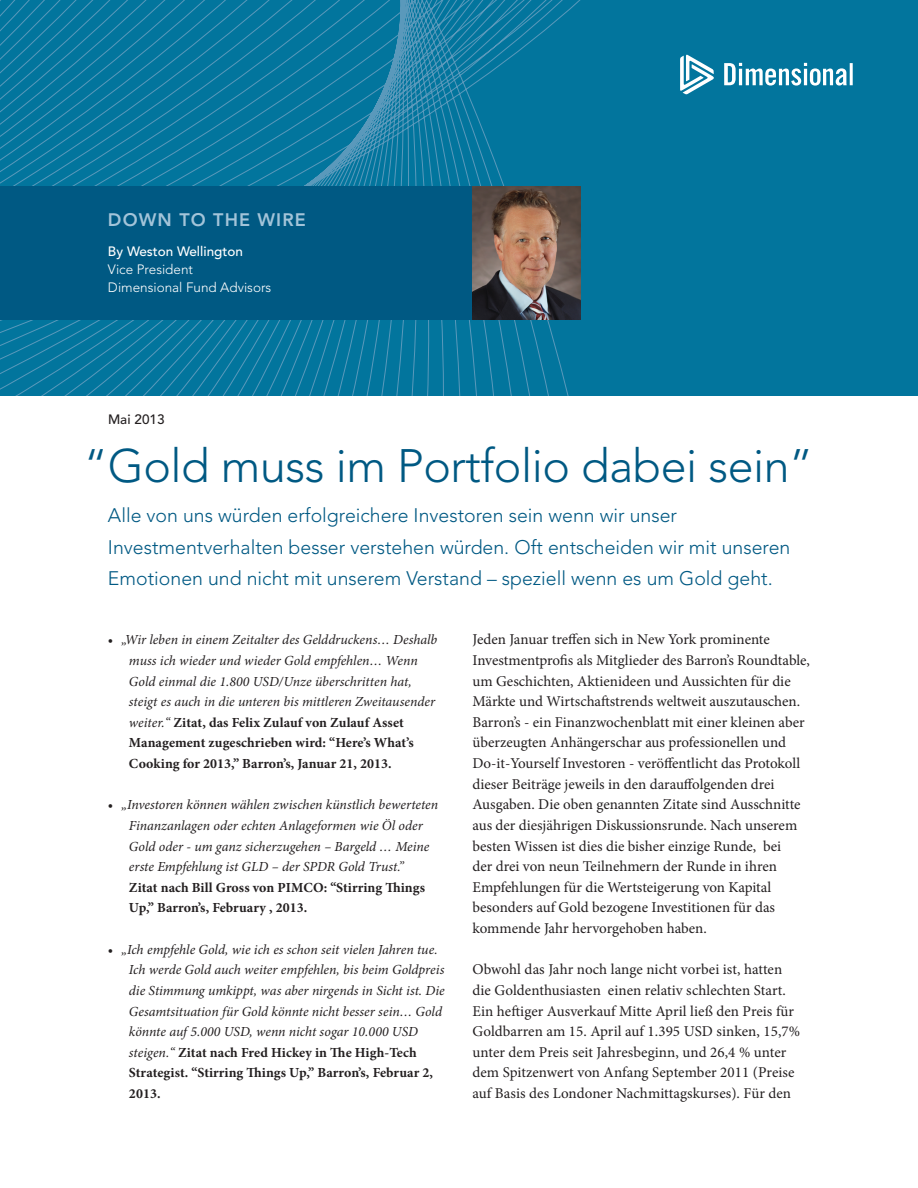
<style>
.page{position:relative;width:918px;height:1188px;background:#fff}
.page>*{position:absolute;margin:0;border:0;box-sizing:border-box;transform-origin:0 0}
.Author_Title{font:300 46.5px "Avenir LT Std";letter-spacing:-.01em;color:#005983}
.Author__blue_Deck{font:300 19.5px/31.5px "Avenir LT Std";color:#005983}
.t1{font:800 18px "Avenir LT Std";letter-spacing:.06em;color:#a3c4d9}
.Body_Copy{font:15px/20.7px "Minion Pro";color:#231f20}
.Body_Copy-2{font:italic 13.8px/20.7px "Minion Pro";color:#231f20}
.Name_in_Header_Parag{font:300 13.5px/18px "Avenir LT Std";color:#fff}
.Name_in_Header_Parag-2{font:500 13.5px "Avenir LT Std";color:#fff}
.Body_Copy-3{font:500 13.5px "Avenir LT Std";letter-spacing:.005em;color:#231f20}
.s1{font-style:normal}
.s2{font-weight:700;font-style:normal}
</style>
<div class="page">
<div style="left:0;top:0;width:918px;height:395px;background:#02759d"></div>
<svg style="left:0;top:0;width:742px;height:395px"></svg>
<div style="left:0;top:186px;width:576px;height:134px;background:#005983"></div>
<img style="left:472px;top:186px;width:108px;height:134px">
<svg style="left:680px;top:55px;width:34px;height:39px"></svg>
<svg style="left:724px;top:63px;width:129px;height:23px"></svg>
<p class="t1" style="left:108px;top:209px;width:199px">DOWN TO THE WIRE</p>
<p class="Name_in_Header_Parag-2" style="left:108px;top:244px;width:136px">By Weston Wellington</p>
<p class="Name_in_Header_Parag" style="left:108px;top:261px;width:165px">Vice President<br>Dimensional Fund Advisors</p>
<p class="Body_Copy-3" style="left:108px;top:411px;width:58px">Mai 2013</p>
<p class="Author_Title" style="left:84px;top:439px;width:731px">“Gold muss im Portfolio dabei sein”</p>
<p class="Author__blue_Deck" style="left:108px;top:500px;width:684px">Alle von uns würden erfolgreichere Investoren sein wenn wir unser<br>Investmentverhalten besser verstehen würden. Oft entscheiden wir mit unseren<br>Emotionen und nicht mit unserem Verstand – speziell wenn es um Gold geht.</p>
<p class="Body_Copy-2" style="left:129px;top:629px;width:310px;text-indent:-21px"><span class="s1">•</span> „Wir leben in einem Zeitalter des Gelddruckens… Deshalb muss ich wieder und wieder Gold empfehlen… Wenn Gold einmal die 1.800 USD/Unze überschritten hat, steigt es auch in die unteren bis mittleren Zweitausender weiter.“ <span class="s2">Zitat, das Felix Zulauf von Zulauf Asset Management zugeschrieben wird: “Here’s What’s Cooking for 2013,” Barron’s, Januar 21, 2013.</span></p>
<p class="Body_Copy-2" style="left:129px;top:794px;width:311px;text-indent:-21px"><span class="s1">•</span> „Investoren können wählen zwischen künstlich bewerteten Finanzanlagen oder echten Anlageformen wie Öl oder Gold oder - um ganz sicherzugehen – Bargeld … Meine erste Empfehlung ist GLD – der SPDR Gold Trust.”<br><span class="s2">Zitat nach Bill Gross von PIMCO: “Stirring Things Up,” Barron’s, February , 2013.</span></p>
<p class="Body_Copy-2" style="left:129px;top:939px;width:317px;text-indent:-21px"><span class="s1">•</span> „Ich empfehle Gold, wie ich es schon seit vielen Jahren tue.<br>Ich werde Gold auch weiter empfehlen, bis beim Goldpreis die Stimmung umkippt, was aber nirgends in Sicht ist. Die Gesamtsituation für Gold könnte nicht besser sein… Gold könnte auf 5.000 USD, wenn nicht sogar 10.000 USD steigen.“ <span class="s2">Zitat nach Fred Hickey in The High-Tech Strategist. “Stirring Things Up,” Barron’s, Februar 2, 2013.</span></p>
<p class="Body_Copy" style="left:472px;top:629px;width:339px">Jeden Januar treffen sich in New York prominente Investmentprofis als Mitglieder des Barron’s Roundtable, um Geschichten, Aktienideen und Aussichten für die Märkte und Wirtschaftstrends weltweit auszutauschen.<br>Barron’s - ein Finanzwochenblatt mit einer kleinen aber überzeugten Anhängerschar aus professionellen und Do-it-Yourself Investoren - veröffentlicht das Protokoll dieser Beiträge jeweils in den darauffolgenden drei Ausgaben. Die oben genannten Zitate sind Ausschnitte aus der diesjährigen Diskussionsrunde. Nach unserem besten Wissen ist dies die bisher einzige Runde, bei<br>der drei von neun Teilnehmern der Runde in ihren Empfehlungen für die Wertsteigerung von Kapital besonders auf Gold bezogene Investitionen für das kommende Jahr hervorgehoben haben.</p>
<p class="Body_Copy" style="left:472px;top:959px;width:329px">Obwohl das Jahr noch lange nicht vorbei ist, hatten die Goldenthusiasten einen relativ schlechten Start.<br>Ein heftiger Ausverkauf Mitte April ließ den Preis für Goldbarren am 15. April auf 1.395 USD sinken, 15,7% unter dem Preis seit Jahresbeginn, und 26,4 % unter dem Spitzenwert von Anfang September 2011 (Preise auf Basis des Londoner Nachmittagskurses). Für den</p>
</div>
